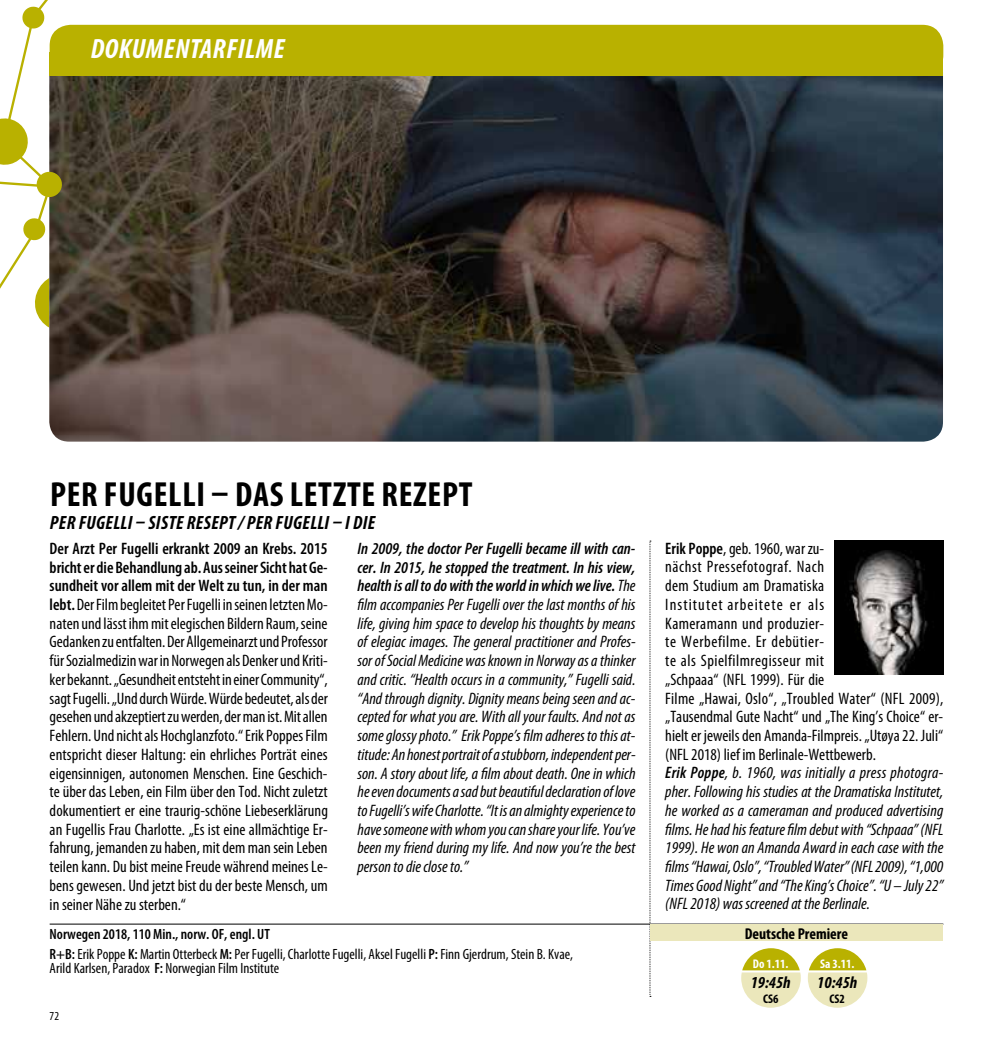
<style>
.page{position:relative;width:993px;height:1042px;background:#fff}
.page>*{position:absolute;margin:0;border:0;box-sizing:border-box;transform-origin:0 0}
.t1{font:700 condensed 35px "Myriad Pro";letter-spacing:.02em;color:#000}
.t2{font:italic 700 condensed 28px "Myriad Pro";letter-spacing:.02em;color:#fff}
.t3{font:italic 700 condensed 19.25px "Myriad Pro";letter-spacing:.02em;color:#000}
.t4{font:italic 700 condensed 16.8px "Myriad Pro";color:#000}
.t5{font:condensed 16.62px/18.7px "Myriad Pro";letter-spacing:.005em;color:#000;text-align:justify}
.t6{font:italic condensed 16.62px/18.7px "Myriad Pro";color:#000;text-align:justify}
.t7{font:700 condensed 15.75px "Myriad Pro";color:#000}
.t8{font:condensed 14.88px/19.8px "Myriad Pro";color:#000}
.t9{font:700 condensed 12.6px "Myriad Pro";color:#fff}
.t10{font:700 condensed 12.6px "Myriad Pro";color:#000}
.t11{font:condensed 12.25px "Myriad Pro";color:#000}
.s1{font-weight:600}
.s2{font-weight:600;font-style:italic}
.s3{font-style:italic}
</style>
<div class="page">
<hr style="left:50px;top:924px;width:893px;height:1px;background:#000">
<svg style="left:649px;top:541px;width:1px;height:456px"></svg>
<img style="left:834px;top:541px;width:109px;height:134px">
<img style="left:49px;top:76px;width:893px;height:365px">
<div style="left:50px;top:25px;width:893px;height:51px;background:#b9b100;border-radius:21px"></div>
<div style="left:50px;top:53px;width:893px;height:23px;background:#b9b100"></div>
<svg style="left:0;top:0;width:98px;height:339px"></svg>
<svg style="left:807px;top:948px;width:60px;height:60px"></svg>
<svg style="left:741px;top:948px;width:59px;height:60px"></svg>
<div style="left:649px;top:924px;width:293px;height:17px;background:#ebe7bb"></div>
<h2 class="t2" style="left:91px;top:32px;width:195px">DOKUMENTARFILME</h2>
<h1 class="t1" style="left:50px;top:472px;width:424px">PER FUGELLI – DAS LETZTE REZEPT</h1>
<p class="t3" style="left:50px;top:510px;width:327px">PER FUGELLI – SISTE RESEPT / PER FUGELLI – I DIE</p>
<p class="t6" style="left:357px;top:539px;width:280px"><span class="s1">In 2009, the doctor Per Fugelli became ill with can&shy;cer. In 2015, he stopped the treatment. In his view, health is all to do with the world in which we live.</span> The film accompanies Per Fugelli over the last months of his life, giving him space to develop his thoughts by means of elegiac images. The general practitioner and Profes&shy;sor of Social Medicine was known in Norway as a thinker and critic. “Health occurs in a community,” Fugelli said. “And through dignity. Dignity means being seen and ac&shy;cepted for what you are. With all your faults. And not as some glossy photo.” Erik Poppe’s film adheres to this at&shy;titude: An honest portrait of a stubborn, independent per&shy;son. A story about life, a film about death. One in which he even documents a sad but beautiful declaration of love to Fugelli’s wife Charlotte. “It is an almighty experience to have someone with whom you can share your life. You’ve been my friend during my life. And now you’re the best person to die close to.”</p>
<p class="t5" style="left:665px;top:539px;width:279px;text-align:left"><span class="s1">Erik Poppe</span>, geb. 1960, war zu-<br>nächst Pressefotograf. Nach<br>dem Studium am Dramatiska<br>Institutet arbeitete er als<br>Kameramann und produzier-<br>te Werbefilme. Er debütier-<br>te als Spielfilmregisseur mit<br>„Schpaaa“ (NFL 1999). Für die<br>Filme „Hawai, Oslo“, „Troubled Water“ (NFL 2009), „Tausendmal Gute Nacht“ und „The King’s Choice“ er&shy;hielt er jeweils den Amanda-Filmpreis. „Utøya 22. Juli“ (NFL 2018) lief im Berlinale-Wettbewerb.<br><span class="s2">Erik Poppe</span><span class="s3">, b. 1960, was initially a press photogra&shy;pher. Following his studies at the Dramatiska Institutet, he worked as a cameraman and produced advertising films. He had his feature film debut with “Schpaaa” (NFL 1999). He won an Amanda Award in each case with the films “Hawai, Oslo”, “Troubled Water” (NFL 2009), “1,000<br>Times Good Night” and “The King’s Choice”. “U – July 22” (NFL 2018) was screened at the Berlinale.</span></p>
<p class="t8" style="left:50px;top:924px;width:524px"><span class="s1">Norwegen 2018, 110 Min., norw. OF, engl. UT<br>R+B:</span> Erik Poppe <span class="s1">K:</span> Martin Otterbeck <span class="s1">M:</span> Per Fugelli, Charlotte Fugelli, Aksel Fugelli <span class="s1">P:</span> Finn Gjerdrum, Stein B. Kvae,</p>
<p class="t8" style="left:50px;top:958px;width:231px">Arild Karlsen, Paradox <span class="s1">F:</span> Norwegian Film Institute</p>
<p class="t5" style="left:50px;top:539px;width:280px"><span class="s1">Der Arzt Per Fugelli erkrankt 2009 an Krebs. 2015 bricht er die Behandlung ab. Aus seiner Sicht hat Ge&shy;sundheit vor allem mit der Welt zu tun, in der man lebt.</span> Der Film begleitet Per Fugelli in seinen letzten Mo&shy;naten und lässt ihm mit elegischen Bildern Raum, seine Gedanken zu entfalten. Der Allgemeinarzt und Professor für Sozialmedizin war in Norwegen als Denker und Kriti&shy;ker bekannt. „Gesundheit entsteht in einer Community“, sagt Fugelli. „Und durch Würde. Würde bedeutet, als der gesehen und akzeptiert zu werden, der man ist. Mit allen Fehlern. Und nicht als Hochglanzfoto.“ Erik Poppes Film entspricht dieser Haltung: ein ehrliches Porträt eines eigensinnigen, autonomen Menschen. Eine Geschich&shy;te über das Leben, ein Film über den Tod. Nicht zuletzt dokumentiert er eine traurig-schöne Liebeserklärung an Fugellis Frau Charlotte. „Es ist eine allmächtige Er&shy;fahrung, jemanden zu haben, mit dem man sein Leben teilen kann. Du bist meine Freude während meines Le&shy;bens gewesen. Und jetzt bist du der beste Mensch, um in seiner Nähe zu sterben.“</p>
<p class="t7" style="left:744px;top:923px;width:105px">Deutsche Premiere</p>
<p class="t9" style="left:819px;top:955px;width:36px">Sa 3.11.</p>
<p class="t4" style="left:817px;top:972px;width:42px">10:45h</p>
<p class="t10" style="left:829px;top:990px;width:17px">CS2</p>
<p class="t9" style="left:752px;top:955px;width:37px">Do 1.11.</p>
<p class="t4" style="left:750px;top:972px;width:42px">19:45h</p>
<p class="t10" style="left:762px;top:990px;width:17px">CS6</p>
<p class="t11" style="left:50px;top:1009px;width:11px">72</p>
</div>
